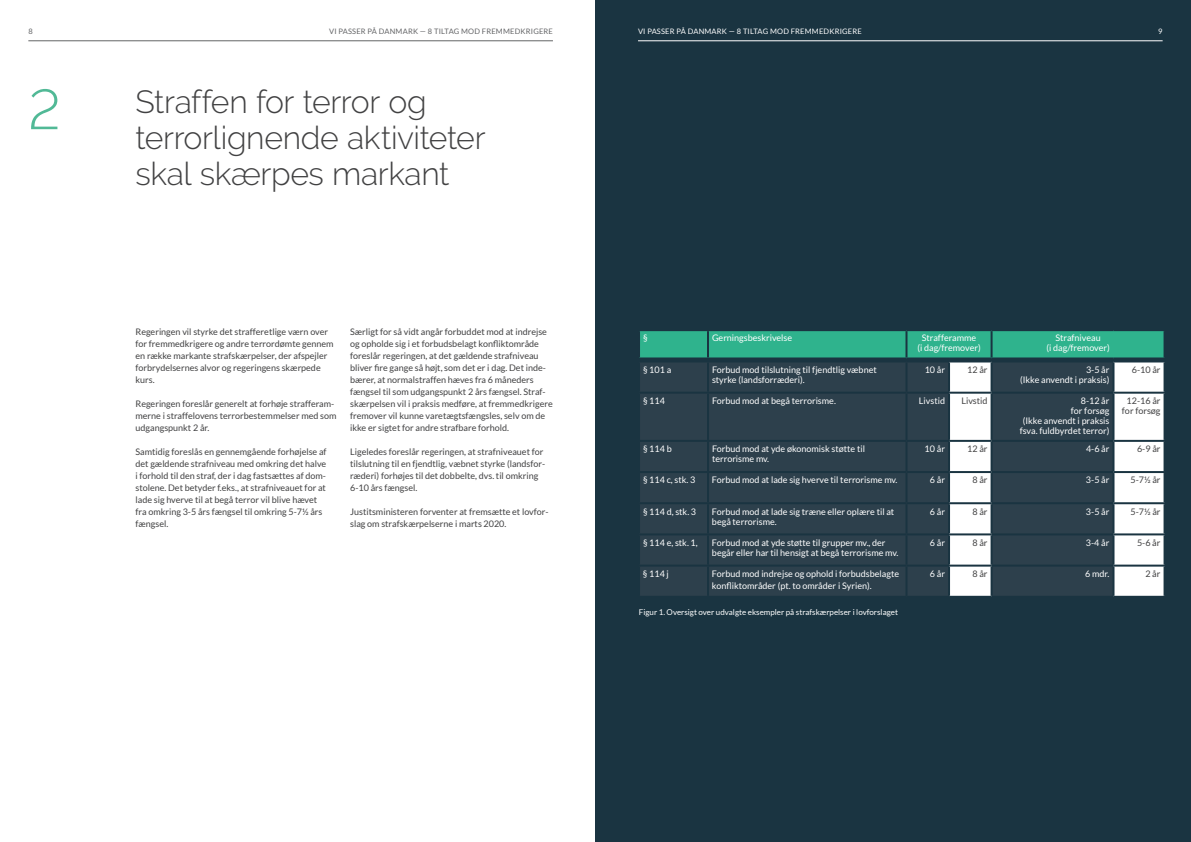
<style>
.page{position:relative;width:1191px;height:842px;background:#fff}
.page>*{position:absolute;margin:0;border:0;box-sizing:border-box;transform-origin:0 0}
.t1{font:300 56px "Raleway";color:#51b996}
.t2{font:300 32px/36px "Raleway";letter-spacing:-.01em;color:#414142}
.t3{font:9px/12px "Lato";color:#414142}
.t4{font:9px/10px "Lato";color:#fff}
.t5{font:8px "Lato";color:#fff}
.t6{font:7.5px "Lato";letter-spacing:.025em;color:#636466}
.t7{font:7.5px "Lato";letter-spacing:.025em;color:#fff}
</style>
<div class="page">
<div style="left:595px;top:0;width:596px;height:842px;background:#1a3441"></div>
<div style="left:640px;top:363px;width:308px;height:233px;background:#2d404c"></div>
<svg style="left:950px;top:362px;width:213px;height:234px;background:#838e96"></svg>
<hr style="left:707px;top:362px;width:2px;height:30px;background:#1a3441">
<hr style="left:905px;top:362px;width:2px;height:30px;background:#1a3441">
<hr style="left:990px;top:362px;width:2px;height:30px;background:#1a3441">
<hr style="left:1112px;top:362px;width:2px;height:30px;background:#1a3441">
<hr style="left:638px;top:392px;width:70px;height:2px;background:#1a3441">
<hr style="left:708px;top:392px;width:198px;height:2px;background:#1a3441">
<hr style="left:707px;top:394px;width:2px;height:46px;background:#1a3441">
<hr style="left:906px;top:392px;width:43px;height:2px;background:#1a3441">
<hr style="left:905px;top:394px;width:2px;height:46px;background:#1a3441">
<hr style="left:949px;top:392px;width:42px;height:2px;background:#1a3441">
<hr style="left:991px;top:392px;width:122px;height:2px;background:#1a3441">
<hr style="left:990px;top:394px;width:2px;height:46px;background:#1a3441">
<hr style="left:1113px;top:392px;width:52px;height:2px;background:#1a3441">
<hr style="left:1112px;top:394px;width:2px;height:46px;background:#1a3441">
<hr style="left:638px;top:440px;width:70px;height:2px;background:#1a3441">
<hr style="left:708px;top:440px;width:198px;height:2px;background:#1a3441">
<hr style="left:707px;top:442px;width:2px;height:29px;background:#1a3441">
<hr style="left:906px;top:440px;width:43px;height:2px;background:#1a3441">
<hr style="left:905px;top:442px;width:2px;height:29px;background:#1a3441">
<hr style="left:949px;top:440px;width:42px;height:2px;background:#1a3441">
<hr style="left:991px;top:440px;width:122px;height:2px;background:#1a3441">
<hr style="left:990px;top:442px;width:2px;height:29px;background:#1a3441">
<hr style="left:1113px;top:440px;width:52px;height:2px;background:#1a3441">
<hr style="left:1112px;top:442px;width:2px;height:29px;background:#1a3441">
<hr style="left:638px;top:471px;width:70px;height:2px;background:#1a3441">
<hr style="left:708px;top:471px;width:198px;height:2px;background:#1a3441">
<hr style="left:707px;top:473px;width:2px;height:29px;background:#1a3441">
<hr style="left:906px;top:471px;width:43px;height:2px;background:#1a3441">
<hr style="left:905px;top:473px;width:2px;height:29px;background:#1a3441">
<hr style="left:949px;top:471px;width:42px;height:2px;background:#1a3441">
<hr style="left:991px;top:471px;width:122px;height:2px;background:#1a3441">
<hr style="left:990px;top:473px;width:2px;height:29px;background:#1a3441">
<hr style="left:1113px;top:471px;width:52px;height:2px;background:#1a3441">
<hr style="left:1112px;top:473px;width:2px;height:29px;background:#1a3441">
<hr style="left:638px;top:502px;width:70px;height:2px;background:#1a3441">
<hr style="left:708px;top:502px;width:198px;height:2px;background:#1a3441">
<hr style="left:707px;top:504px;width:2px;height:29px;background:#1a3441">
<hr style="left:906px;top:502px;width:43px;height:2px;background:#1a3441">
<hr style="left:905px;top:504px;width:2px;height:29px;background:#1a3441">
<hr style="left:949px;top:502px;width:42px;height:2px;background:#1a3441">
<hr style="left:991px;top:502px;width:122px;height:2px;background:#1a3441">
<hr style="left:990px;top:504px;width:2px;height:29px;background:#1a3441">
<hr style="left:1113px;top:502px;width:52px;height:2px;background:#1a3441">
<hr style="left:1112px;top:504px;width:2px;height:29px;background:#1a3441">
<hr style="left:638px;top:533px;width:70px;height:2px;background:#1a3441">
<hr style="left:708px;top:533px;width:198px;height:2px;background:#1a3441">
<hr style="left:707px;top:535px;width:2px;height:30px;background:#1a3441">
<hr style="left:906px;top:533px;width:43px;height:2px;background:#1a3441">
<hr style="left:905px;top:535px;width:2px;height:30px;background:#1a3441">
<hr style="left:949px;top:533px;width:42px;height:2px;background:#1a3441">
<hr style="left:991px;top:533px;width:122px;height:2px;background:#1a3441">
<hr style="left:990px;top:535px;width:2px;height:30px;background:#1a3441">
<hr style="left:1113px;top:533px;width:52px;height:2px;background:#1a3441">
<hr style="left:1112px;top:535px;width:2px;height:30px;background:#1a3441">
<hr style="left:638px;top:565px;width:70px;height:2px;background:#1a3441">
<hr style="left:708px;top:565px;width:198px;height:2px;background:#1a3441">
<hr style="left:707px;top:567px;width:2px;height:29px;background:#1a3441">
<hr style="left:906px;top:565px;width:43px;height:2px;background:#1a3441">
<hr style="left:905px;top:567px;width:2px;height:29px;background:#1a3441">
<hr style="left:949px;top:565px;width:42px;height:2px;background:#1a3441">
<hr style="left:991px;top:565px;width:122px;height:2px;background:#1a3441">
<hr style="left:990px;top:567px;width:2px;height:29px;background:#1a3441">
<hr style="left:1113px;top:565px;width:52px;height:2px;background:#1a3441">
<hr style="left:1112px;top:567px;width:2px;height:29px;background:#1a3441">
<svg style="left:639px;top:330px;width:526px;height:29px;background:#2ca584"></svg>
<hr style="left:28px;top:41px;width:525px;height:1px;background:#636466">
<hr style="left:638px;top:41px;width:524px;height:1px;background:#fff">
<p class="t6" style="left:28px;top:27px;width:6px">8</p>
<p class="t6" style="left:329px;top:27px;width:225px">VI PASSER PÅ DANMARK — 8 TILTAG MOD FREMMEDKRIGERE</p>
<p class="t7" style="left:638px;top:27px;width:225px">VI PASSER PÅ DANMARK — 8 TILTAG MOD FREMMEDKRIGERE</p>
<p class="t7" style="left:1158px;top:27px;width:6px">9</p>
<h1 class="t1" style="left:28px;top:77px;width:34px">2</h1>
<h2 class="t2" style="left:135px;top:84px;width:351px">Straffen for terror og terrorlignende aktiviteter skal skærpes markant</h2>
<p class="t3" style="left:135px;top:326px;width:199px">Regeringen vil styrke det strafferetlige værn over for fremmedkrigere og andre terrordømte gennem en række markante strafskærpelser, der afspejler forbrydelsernes alvor og regeringens skærpede kurs.</p>
<p class="t3" style="left:135px;top:398px;width:202px">Regeringen foreslår generelt at forhøje strafferam&shy;merne i straffelovens terrorbestemmelser med som udgangspunkt 2 år.</p>
<p class="t3" style="left:135px;top:446px;width:193px">Samtidig foreslås en gennemgående forhøjelse af det gældende strafniveau med omkring det halve i forhold til den straf, der i dag fastsættes af dom&shy;stolene. Det betyder f.eks., at strafniveauet for at lade sig hverve til at begå terror vil blive hævet fra omkring 3-5 års fængsel til omkring 5-7½ års fængsel.</p>
<p class="t3" style="left:350px;top:326px;width:204px">Særligt for så vidt angår forbuddet mod at indrejse og opholde sig i et forbudsbelagt konfliktområde foreslår regeringen, at det gældende strafniveau bliver fire gange så højt, som det er i dag. Det inde&shy;bærer, at normalstraffen hæves fra 6 måneders fængsel til som udgangspunkt 2 års fængsel. Straf&shy;skærpelsen vil i praksis medføre, at fremmedkrigere fremover vil kunne varetægtsfængsles, selv om de ikke er sigtet for andre strafbare forhold.</p>
<p class="t3" style="left:350px;top:446px;width:197px">Ligeledes foreslår regeringen, at strafniveauet for tilslutning til en fjendtlig, væbnet styrke (landsfor&shy;ræderi) forhøjes til det dobbelte, dvs. til omkring 6-10 års fængsel.</p>
<p class="t3" style="left:350px;top:506px;width:200px">Justitsministeren forventer at fremsætte et lovfor&shy;slag om strafskærpelserne i marts 2020.</p>
<p class="t4" style="left:643px;top:333px;width:6px">§</p>
<p class="t4" style="left:712px;top:333px;width:82px">Gerningsbeskrivelse</p>
<p class="t4" style="left:917px;top:333px;width:65px;text-align:center">Strafferamme<br>(i dag/fremover)</p>
<p class="t4" style="left:1046px;top:333px;width:65px;text-align:center">Strafniveau<br>(i dag/fremover)</p>
<p class="t4" style="left:643px;top:364px;width:30px">§ 101 a</p>
<p class="t4" style="left:712px;top:364px;width:166px">Forbud mod tilslutning til fjendtlig væbnet styrke (landsforræderi).</p>
<p class="t4" style="left:924px;top:364px;width:22px">10 år</p>
<p class="t3" style="left:967px;top:363px;width:22px">12 år</p>
<p class="t4" style="left:1020px;top:364px;width:91px;text-align:right">3-5 år<br>(Ikke anvendt i praksis)</p>
<p class="t3" style="left:1131px;top:363px;width:30px">6-10 år</p>
<p class="t4" style="left:643px;top:396px;width:23px">§ 114</p>
<p class="t4" style="left:712px;top:396px;width:125px">Forbud mod at begå terrorisme.</p>
<p class="t4" style="left:919px;top:396px;width:28px">Livstid</p>
<p class="t3" style="left:961px;top:395px;width:28px">Livstid</p>
<p class="t4" style="left:1019px;top:396px;width:91px;text-align:right">8-12 år<br>for forsøg<br>(Ikke anvendt i praksis fsva. fuldbyrdet terror)</p>
<p class="t3" style="left:1122px;top:396px;width:40px;line-height:10px;text-align:center">12-16 år for forsøg</p>
<p class="t4" style="left:643px;top:444px;width:30px">§ 114 b</p>
<p class="t4" style="left:712px;top:444px;width:154px">Forbud mod at yde økonomisk støtte til terrorisme mv.</p>
<p class="t4" style="left:924px;top:444px;width:22px">10 år</p>
<p class="t3" style="left:967px;top:443px;width:22px">12 år</p>
<p class="t4" style="left:1086px;top:444px;width:25px">4-6 år</p>
<p class="t3" style="left:1137px;top:443px;width:25px">6-9 år</p>
<p class="t4" style="left:643px;top:475px;width:54px">§ 114 c, stk. 3</p>
<p class="t4" style="left:712px;top:475px;width:187px">Forbud mod at lade sig hverve til terrorisme mv.</p>
<p class="t4" style="left:930px;top:475px;width:17px">6 år</p>
<p class="t3" style="left:972px;top:474px;width:17px">8 år</p>
<p class="t4" style="left:1086px;top:475px;width:25px">3-5 år</p>
<p class="t3" style="left:1130px;top:474px;width:31px">5-7½ år</p>
<p class="t4" style="left:643px;top:506px;width:55px">§ 114 d, stk. 3</p>
<p class="t4" style="left:712px;top:506px;width:184px">Forbud mod at lade sig træne eller oplære til at begå terrorisme.</p>
<p class="t4" style="left:930px;top:506px;width:17px">6 år</p>
<p class="t3" style="left:972px;top:505px;width:17px">8 år</p>
<p class="t4" style="left:1086px;top:506px;width:25px">3-5 år</p>
<p class="t3" style="left:1130px;top:505px;width:31px">5-7½ år</p>
<p class="t4" style="left:643px;top:537px;width:56px">§ 114 e, stk. 1,</p>
<p class="t4" style="left:712px;top:537px;width:187px">Forbud mod at yde støtte til grupper mv., der begår eller har til hensigt at begå terrorisme mv.</p>
<p class="t4" style="left:930px;top:537px;width:17px">6 år</p>
<p class="t3" style="left:972px;top:536px;width:17px">8 år</p>
<p class="t4" style="left:1086px;top:537px;width:25px">3-4 år</p>
<p class="t3" style="left:1137px;top:536px;width:25px">5-6 år</p>
<p class="t4" style="left:643px;top:568px;width:27px">§ 114 j</p>
<p class="t4" style="left:712px;top:567px;width:189px;line-height:12px">Forbud mod indrejse og ophold i forbudsbelagte konfliktområder (pt. to områder i Syrien).</p>
<p class="t4" style="left:929px;top:568px;width:17px">6 år</p>
<p class="t3" style="left:972px;top:567px;width:17px">8 år</p>
<p class="t4" style="left:1085px;top:568px;width:25px">6 mdr.</p>
<p class="t3" style="left:1145px;top:567px;width:17px">2 år</p>
<p class="t5" style="left:639px;top:607px;width:261px">Figur 1. Oversigt over udvalgte eksempler på strafskærpelser i lovforslaget</p>
</div>
